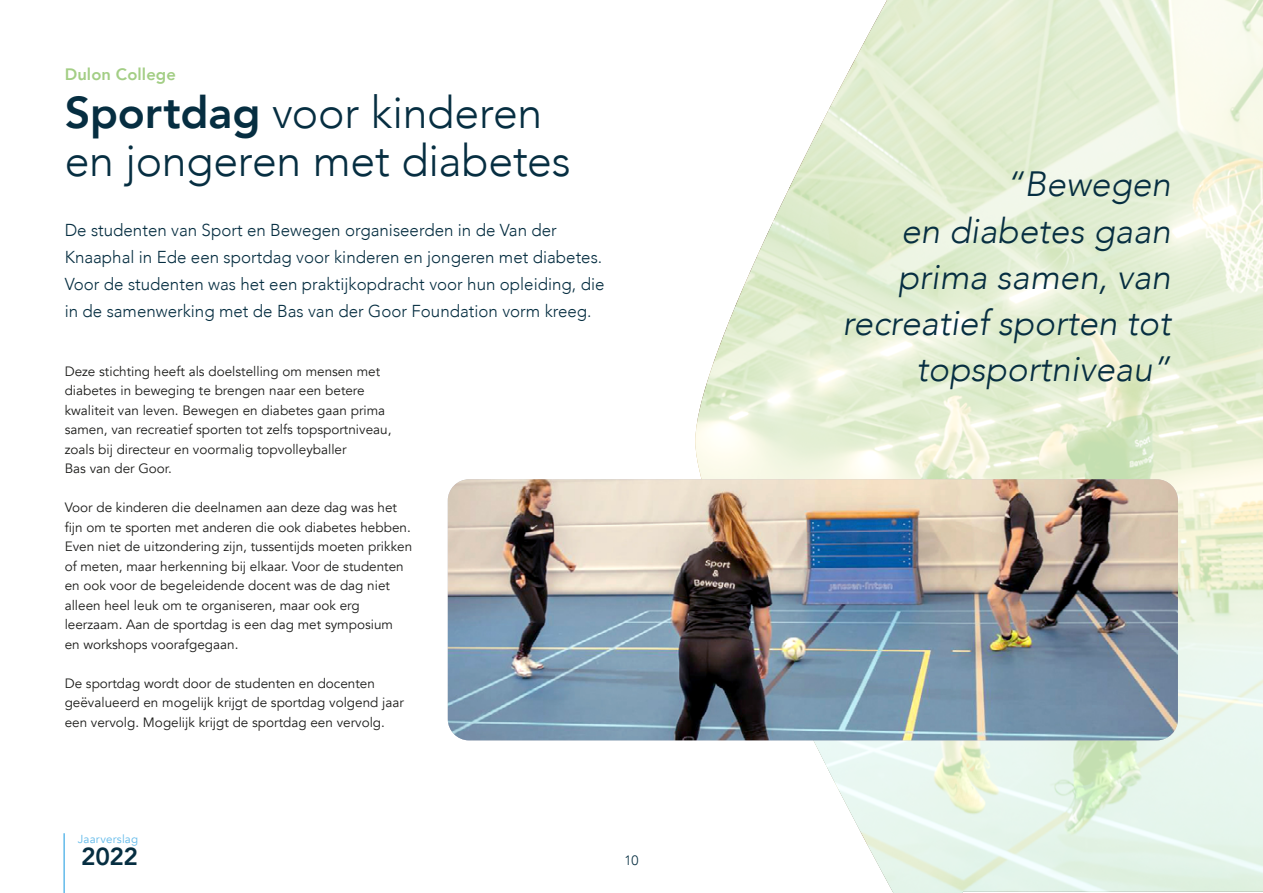
<style>
.page{position:relative;width:1263px;height:893px;background:#fff}
.page>*{position:absolute;margin:0;border:0;box-sizing:border-box;transform-origin:0 0}
.Nieuwsbericht_kopje{font:300 44.55px/48px "Avenir";letter-spacing:-.005em;color:#062e41}
.Quote_wit{font:italic 300 35.1px/46.2px "Avenir";color:#062e41;text-align:right}
.t1{font:800 24.6px "Avenir";color:#062e41}
.Intro{font:300 17.25px/27px "Avenir";color:#062e41}
.Nieuwsbericht_kopje-2{font:800 16.5px "Avenir";letter-spacing:.01em;color:#a3ce85}
.Platte_tekst_2022{font:13.5px/19.5px "Avenir";color:#1d1d1b}
.t2{font:300 13.5px "Avenir";color:#062e41}
.t3{font:11.55px "Avenir";letter-spacing:.015em;color:#62baea}
.s1{font-weight:800}
</style>
<div class="page">
<svg style="left:695px;top:0;width:568px;height:893px"></svg>
<img style="left:448px;top:479px;width:730px;height:261px">
<hr style="left:63px;top:833px;width:2px;height:60px;background:#62baea">
<p class="Nieuwsbericht_kopje-2" style="left:65px;top:62px;width:113px">Dulon College</p>
<p class="Nieuwsbericht_kopje" style="left:65px;top:89px;width:508px"><span class="s1">Sportdag</span> voor kinderen en jongeren met diabetes</p>
<p class="Intro" style="left:65px;top:216px;width:541px">De studenten van Sport en Bewegen organiseerden in de Van der Knaaphal in Ede een sportdag voor kinderen en jongeren met diabetes.<br>Voor de studenten was het een praktijkopdracht voor hun opleiding, die in de samenwerking met de Bas van der Goor Foundation vorm kreeg.</p>
<p class="Platte_tekst_2022" style="left:65px;top:362px;width:328px">Deze stichting heeft als doelstelling om mensen met diabetes in beweging te brengen naar een betere kwaliteit van leven. Bewegen en diabetes gaan prima samen, van recreatief sporten tot zelfs topsportniveau, zoals bij directeur en voormalig topvolleyballer<br>Bas van der Goor.</p>
<p class="Platte_tekst_2022" style="left:65px;top:498px;width:349px">Voor de kinderen die deelnamen aan deze dag was het fijn om te sporten met anderen die ook diabetes hebben.<br>Even niet de uitzondering zijn, tussentijds moeten prikken of meten, maar herkenning bij elkaar. Voor de studenten en ook voor de begeleidende docent was de dag niet alleen heel leuk om te organiseren, maar ook erg leerzaam. Aan de sportdag is een dag met symposium<br>en workshops voorafgegaan.</p>
<p class="Platte_tekst_2022" style="left:65px;top:674px;width:341px">De sportdag wordt door de studenten en docenten geëvalueerd en mogelijk krijgt de sportdag volgend jaar een vervolg. Mogelijk krijgt de sportdag een vervolg.</p>
<p class="t3" style="left:78px;top:832px;width:62px">Jaarverslag</p>
<h3 class="t1" style="left:81px;top:838px;width:59px">2022</h3>
<p class="t2" style="left:624px;top:853px;width:16px">10</p>
<p class="Quote_wit" style="left:842px;top:161px;width:330px">“Bewegen<br>en diabetes gaan prima samen, van recreatief sporten tot topsportniveau”</p>
</div>
